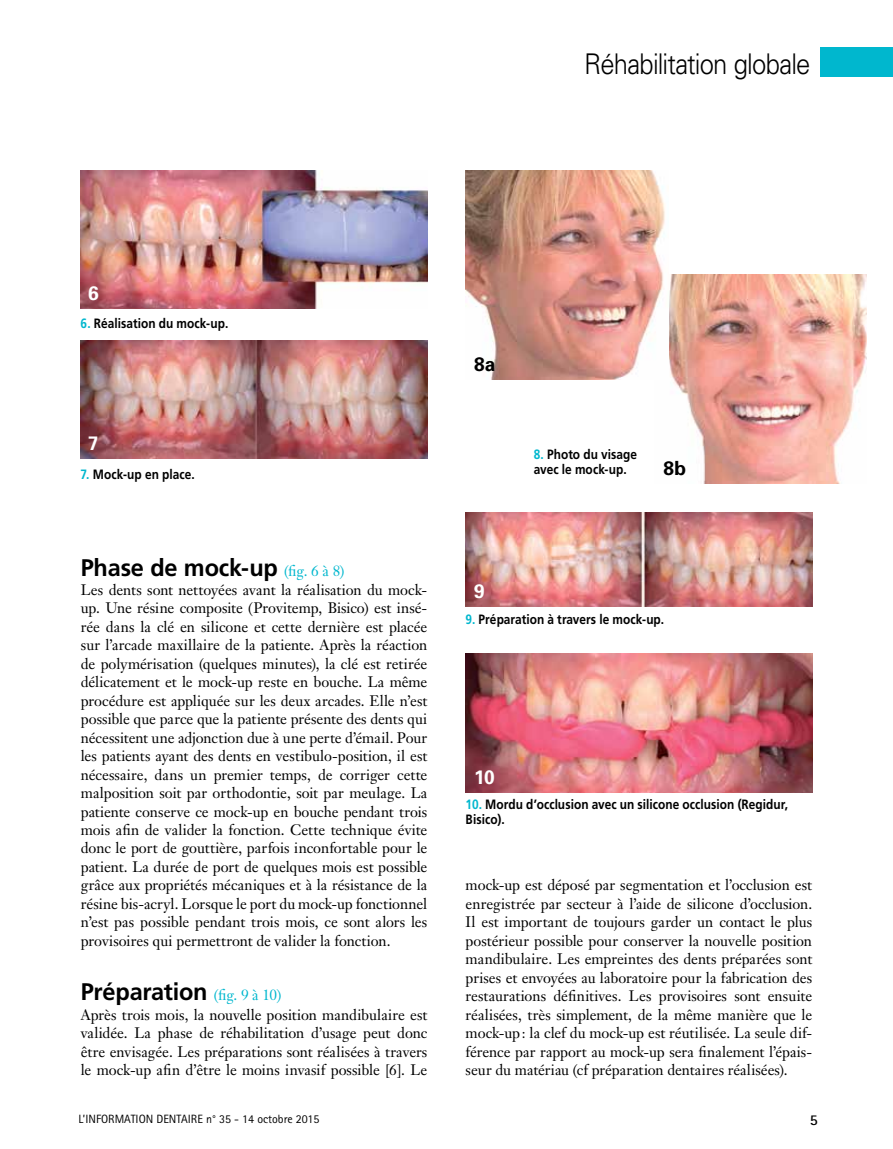
<style>
.page{position:relative;width:893px;height:1149px;background:#fff}
.page>*{position:absolute;margin:0;border:0;box-sizing:border-box;transform-origin:0 0}
.t1{font:300 28.5px "Univers";letter-spacing:-.03em;color:#000;scale:.9 1}
.t2{font:700 24px "Frutiger";letter-spacing:-.01em;color:#000}
.t3{font:700 19.5px "Univers";color:#fff}
.t4{font:700 19.5px "Univers";color:#000}
.t5{font:15px/18.5px "Janson Text";color:#000;text-align:justify}
.t6{font:700 15px "Rotis Sans Serif";color:#000}
.t7{font:700 13.5px/15px "Frutiger";letter-spacing:.005em;color:#000;scale:.88 1}
.t8{font:12px "Rotis Sans Serif";color:#000}
.s1{color:#00b7ce}
.s2{font-family:"Janson Text";font-weight:400;font-size:15px;color:#00b7ce}
</style>
<div class="page">
<div style="left:821px;top:47px;width:72px;height:30px;background:#00b7ce"></div>
<img style="left:669px;top:275px;width:197px;height:208px">
<img style="left:466px;top:653px;width:346px;height:139px">
<img style="left:466px;top:512px;width:346px;height:94px">
<img style="left:81px;top:340px;width:346px;height:118px">
<img style="left:466px;top:170px;width:199px;height:209px">
<img style="left:81px;top:170px;width:346px;height:139px">
<h1 class="t1" style="left:584px;top:46px;width:253px">Réhabilitation globale</h1>
<h3 class="t3" style="left:88px;top:282px;width:12px">6</h3>
<p class="t7" style="left:81px;top:315px;width:169px"><span class="s1">6.</span> Réalisation du mock-up.</p>
<h3 class="t3" style="left:88px;top:431px;width:12px">7</h3>
<p class="t7" style="left:81px;top:467px;width:131px"><span class="s1">7.</span> Mock-up en place.</p>
<h2 class="t2" style="left:81px;top:553px;width:265px">Phase de mock-up <span class="s2">(fig. 6 à 8)</span></h2>
<p class="t5" style="left:81px;top:580px;width:348px">Les dents sont nettoyées avant la réalisation du mock&shy;up. Une résine composite (Provitemp, Bisico) est insé&shy;rée dans la clé en silicone et cette dernière est placée sur l’arcade maxillaire de la patiente. Après la réaction de polymérisation (quelques minutes), la clé est retirée délicatement et le mock-up reste en bouche. La même procédure est appliquée sur les deux arcades. Elle n’est possible que parce que la patiente présente des dents qui nécessitent une adjonction due à une perte d’émail. Pour les patients ayant des dents en vestibulo-position, il est nécessaire, dans un premier temps, de corriger cette malposition soit par orthodontie, soit par meulage. La patiente conserve ce mock-up en bouche pendant trois mois afin de valider la fonction. Cette technique évite donc le port de gouttière, parfois inconfortable pour le patient. La durée de port de quelques mois est possible grâce aux propriétés mécaniques et à la résistance de la résine bis-acryl. Lorsque le port du mock-up fonctionnel n’est pas possible pendant trois mois, ce sont alors les provisoires qui permettront de valider la fonction.</p>
<h2 class="t2" style="left:81px;top:976px;width:202px">Préparation <span class="s2">(fig. 9 à 10)</span></h2>
<p class="t5" style="left:81px;top:1004px;width:348px">Après trois mois, la nouvelle position mandibulaire est validée. La phase de réhabilitation d’usage peut donc être envisagée. Les préparations sont réalisées à travers le mock-up afin d’être le moins invasif possible [6]. Le</p>
<h3 class="t4" style="left:474px;top:352px;width:23px">8a</h3>
<p class="t7" style="left:534px;top:446px;width:119px"><span class="s1">8.</span> Photo du visage avec le mock-up.</p>
<h3 class="t4" style="left:663px;top:456px;width:24px">8b</h3>
<h3 class="t3" style="left:474px;top:579px;width:12px">9</h3>
<p class="t7" style="left:466px;top:611px;width:227px"><span class="s1">9.</span> Préparation à travers le mock-up.</p>
<h3 class="t3" style="left:474px;top:765px;width:22px">10</h3>
<p class="t7" style="left:466px;top:796px;width:368px"><span class="s1">10.</span> Mordu d’occlusion avec un silicone occlusion (Regidur,<br>Bisico).</p>
<p class="t5" style="left:466px;top:875px;width:348px">mock-up est déposé par segmentation et l’occlusion est enregistrée par secteur à l’aide de silicone d’occlusion.<br>Il est important de toujours garder un contact le plus postérieur possible pour conserver la nouvelle position mandibulaire. Les empreintes des dents préparées sont prises et envoyées au laboratoire pour la fabrication des restaurations définitives. Les provisoires sont ensuite réalisées, très simplement, de la même manière que le mock-up: la clef du mock-up est réutilisée. La seule dif&shy;férence par rapport au mock-up sera finalement l’épais&shy;seur du matériau (cf préparation dentaires réalisées).</p>
<p class="t8" style="left:78px;top:1111px;width:243px">L’INFORMATION DENTAIRE n° 35 - 14 octobre 2015</p>
<p class="t6" style="left:810px;top:1110px;width:10px">5</p>
</div>
